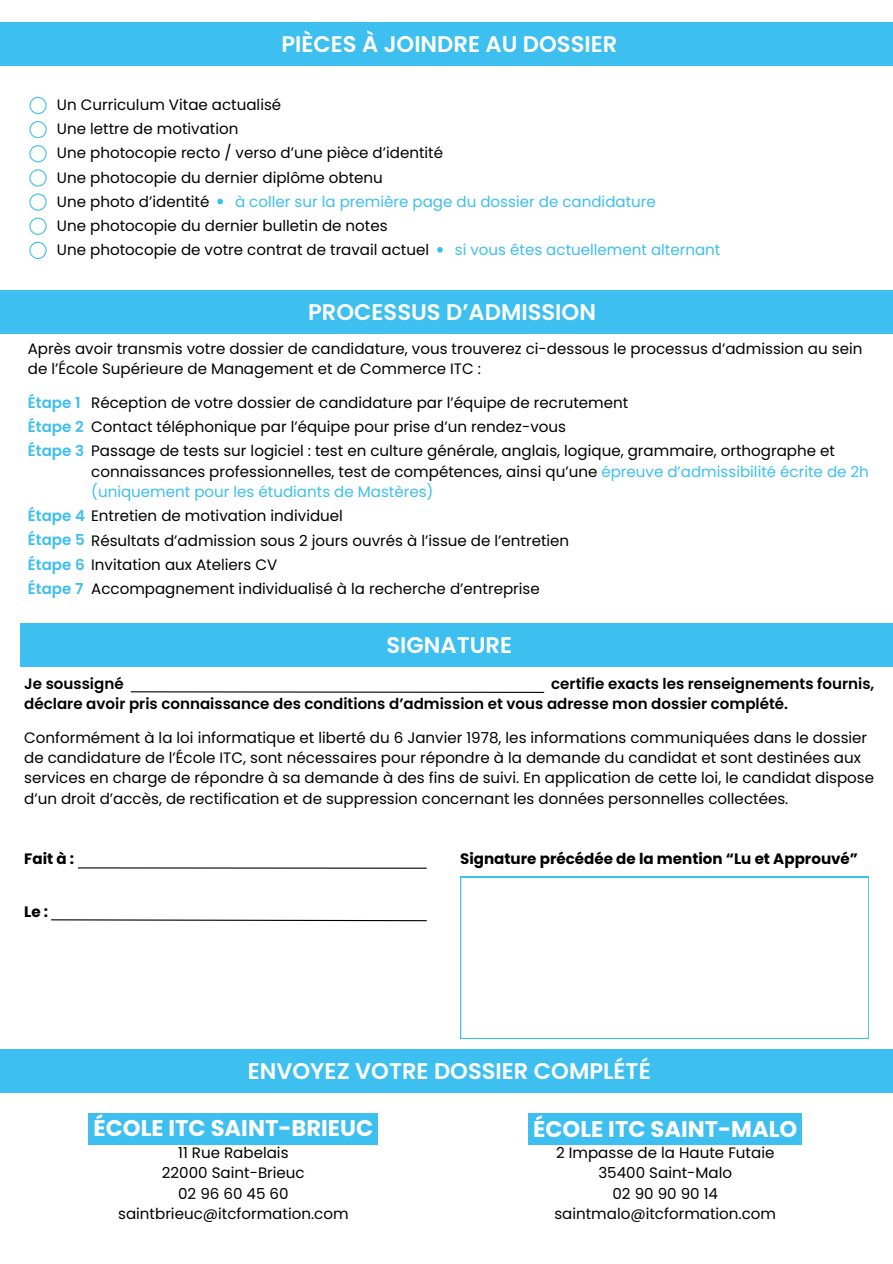
<style>
.page{position:relative;width:893px;height:1264px;background:#fff}
.page>*{position:absolute;margin:0;border:0;box-sizing:border-box;transform-origin:0 0}
.t1{font:600 22.65px "Poppins";color:#fff}
.t2{font:700 22.65px "Poppins";color:#fff}
.t3{font:15.15px/20.4px "Poppins";color:#000}
.t4{font:600 15.15px/20.4px "Poppins";color:#000}
.t5{font:15.15px "Poppins";color:#3dbfef}
.t6{font:700 15.15px "Poppins";color:#000}
.t7{font:600 15.15px "Poppins";color:#3dbfef}
.s1{color:#3dbfef}
.s2{font-weight:600;color:#3dbfef}
</style>
<div class="page">
<div style="left:0;top:291px;width:892px;height:43px;background:#3dbfef"></div>
<div style="left:0;top:1049px;width:892px;height:43px;background:#3dbfef"></div>
<div style="left:0;top:22px;width:892px;height:44px;background:#3dbfef"></div>
<svg style="left:29px;top:97px;width:17px;height:17px"></svg>
<svg style="left:29px;top:121px;width:17px;height:17px"></svg>
<svg style="left:29px;top:145px;width:17px;height:17px"></svg>
<svg style="left:29px;top:169px;width:17px;height:17px"></svg>
<svg style="left:29px;top:193px;width:17px;height:17px"></svg>
<svg style="left:29px;top:217px;width:17px;height:17px"></svg>
<svg style="left:29px;top:242px;width:17px;height:17px"></svg>
<div style="left:20px;top:623px;width:872px;height:43px;background:#3dbfef"></div>
<svg style="left:130px;top:691px;width:415px;height:2px"></svg>
<hr style="left:78px;top:867px;width:348px;height:1px;background:#000">
<svg style="left:51px;top:919px;width:376px;height:2px"></svg>
<svg style="left:460px;top:876px;width:408px;height:162px"></svg>
<svg style="left:217px;top:199px;width:6px;height:5px"></svg>
<svg style="left:437px;top:247px;width:6px;height:6px"></svg>
<div style="left:89px;top:1112px;width:289px;height:32px;background:#3dbfef"></div>
<div style="left:528px;top:1113px;width:274px;height:31px;background:#3dbfef"></div>
<p class="t1" style="left:281px;top:28px;width:337px">PIÈCES À JOINDRE AU DOSSIER</p>
<p class="t3" style="left:57px;top:94px;width:226px">Un Curriculum Vitae actualisé</p>
<p class="t3" style="left:57px;top:119px;width:183px">Une lettre de motivation</p>
<p class="t3" style="left:57px;top:143px;width:387px">Une photocopie recto / verso d’une pièce d’identité</p>
<p class="t3" style="left:57px;top:167px;width:327px">Une photocopie du dernier diplôme obtenu</p>
<p class="t3" style="left:57px;top:191px;width:154px">Une photo d’identité</p>
<p class="t5" style="left:235px;top:191px;width:422px">à coller sur la première page du dossier de candidature</p>
<p class="t3" style="left:57px;top:215px;width:332px">Une photocopie du dernier bulletin de notes</p>
<p class="t3" style="left:57px;top:239px;width:374px">Une photocopie de votre contrat de travail actuel</p>
<p class="t5" style="left:455px;top:239px;width:267px">si vous êtes actuellement alternant</p>
<p class="t1" style="left:308px;top:296px;width:289px">PROCESSUS D’ADMISSION</p>
<p class="t3" style="left:28px;top:338px;width:836px">Après avoir transmis votre dossier de candidature, vous trouverez ci-dessous le processus d’admission au sein de l’École Supérieure de Management et de Commerce ITC :</p>
<p class="t7" style="left:28px;top:392px;width:54px">Étape 1</p>
<p class="t3" style="left:91px;top:392px;width:538px">Réception de votre dossier de candidature par l’équipe de recrutement</p>
<p class="t7" style="left:28px;top:416px;width:57px">Étape 2</p>
<p class="t3" style="left:91px;top:416px;width:476px">Contact téléphonique par l’équipe pour prise d’un rendez-vous</p>
<p class="t7" style="left:28px;top:440px;width:58px">Étape 3</p>
<p class="t3" style="left:91px;top:440px;width:779px">Passage de tests sur logiciel : test en culture générale, anglais, logique, grammaire, orthographe et connaissances professionnelles, test de compétences, ainsi qu’une <span class="s1">épreuve d’admissibilité écrite de 2h</span></p>
<p class="t5" style="left:91px;top:481px;width:344px">(uniquement pour les étudiants de Mastères)</p>
<p class="t3" style="left:28px;top:505px;width:316px"><span class="s2">Étape 4</span> Entretien de motivation individuel</p>
<p class="t3" style="left:28px;top:530px;width:543px"><span class="s2">Étape 5</span> Résultats d’admission sous 2 jours ouvrés à l’issue de l’entretien</p>
<p class="t3" style="left:28px;top:554px;width:251px"><span class="s2">Étape 6</span> Invitation aux Ateliers CV</p>
<p class="t7" style="left:28px;top:578px;width:57px">Étape 7</p>
<p class="t3" style="left:91px;top:578px;width:450px">Accompagnement individualisé à la recherche d’entreprise</p>
<p class="t1" style="left:386px;top:629px;width:127px">SIGNATURE</p>
<p class="t4" style="left:24px;top:673px;width:101px">Je soussigné</p>
<p class="t4" style="left:24px;top:673px;width:851px;text-indent:527px">certifie exacts les renseignements fournis, déclare avoir pris connaissance des conditions d’admission et vous adresse mon dossier complété.</p>
<p class="t3" style="left:24px;top:727px;width:851px">Conformément à la loi informatique et liberté du 6 Janvier 1978, les informations communiquées dans le dossier de candidature de l’École ITC, sont nécessaires pour répondre à la demande du candidat et sont destinées aux services en charge de répondre à sa demande à des fins de suivi. En application de cette loi, le candidat dispose d’un droit d’accès, de rectification et de suppression concernant les données personnelles collectées.</p>
<p class="t6" style="left:24px;top:848px;width:51px">Fait à :</p>
<p class="t6" style="left:460px;top:848px;width:399px">Signature précédée de la mention “Lu et Approuvé”</p>
<p class="t6" style="left:24px;top:900px;width:25px">Le :</p>
<p class="t1" style="left:248px;top:1055px;width:404px">ENVOYEZ VOTRE DOSSIER COMPLÉTÉ</p>
<p class="t2" style="left:93px;top:1112px;width:281px">ÉCOLE ITC SAINT-BRIEUC</p>
<p class="t2" style="left:533px;top:1113px;width:266px">ÉCOLE ITC SAINT-MALO</p>
<p class="t3" style="left:178px;top:1142px;width:112px">11 Rue Rabelais</p>
<p class="t3" style="left:162px;top:1162px;width:144px">22000 Saint-Brieuc</p>
<p class="t3" style="left:178px;top:1183px;width:112px">02 96 60 45 60</p>
<p class="t3" style="left:118px;top:1203px;width:232px">saintbrieuc@itcformation.com</p>
<p class="t3" style="left:556px;top:1142px;width:220px">2 Impasse de la Haute Futaie</p>
<p class="t3" style="left:598px;top:1162px;width:135px">35400 Saint-Malo</p>
<p class="t3" style="left:612px;top:1183px;width:107px">02 90 90 90 14</p>
<p class="t3" style="left:554px;top:1203px;width:223px">saintmalo@itcformation.com</p>
</div>
